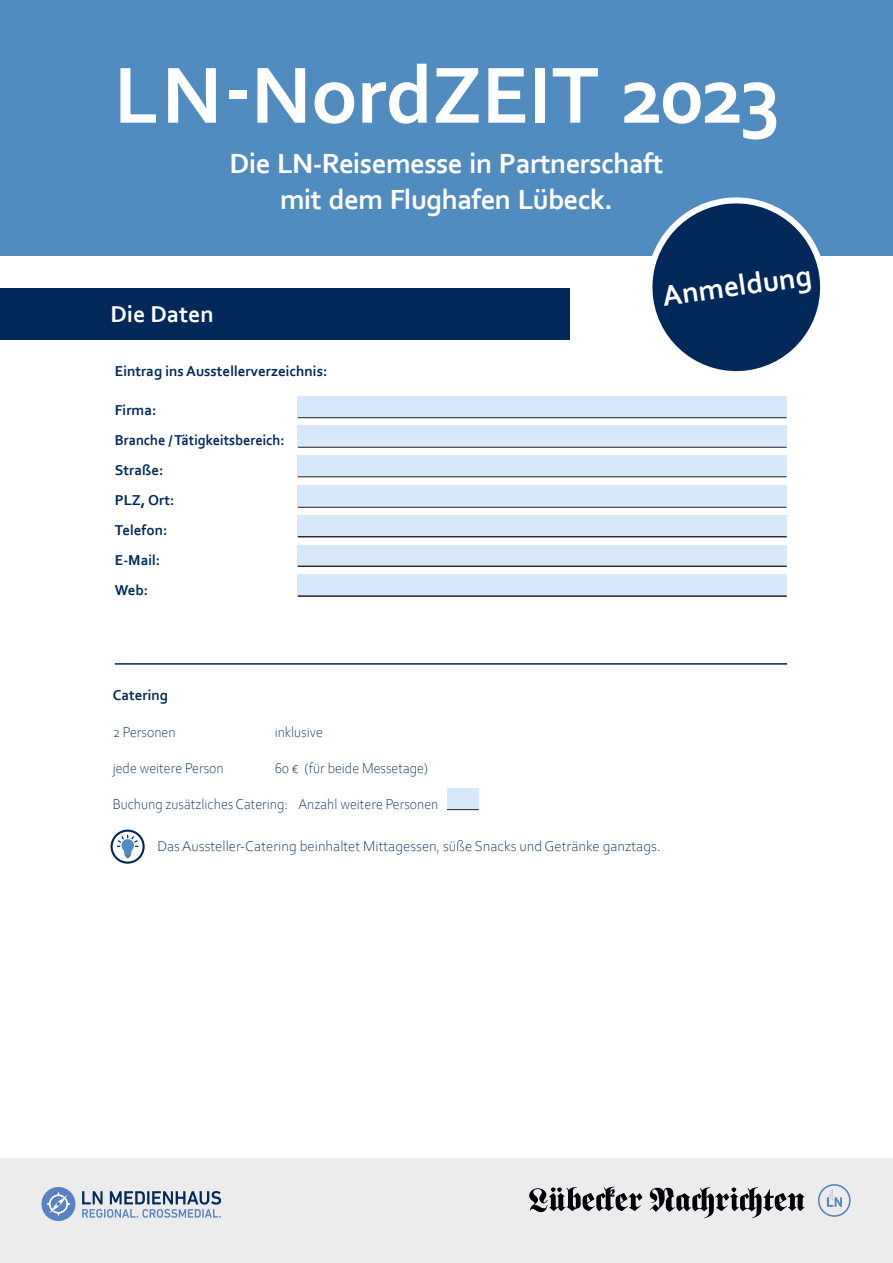
<style>
.page{position:relative;width:893px;height:1263px;background:#fff}
.page>*{position:absolute;margin:0;border:0;box-sizing:border-box;transform-origin:0 0}
.t1{font:700 83.55px "Corbel";letter-spacing:-.005em;color:#fff}
.t2{font:700 30px "Corbel";color:#fff}
.t3{font:700 29.1px/36px "Corbel";letter-spacing:-.02em;color:#fff;text-align:center}
.t4{font:700 24px "Corbel";color:#fff}
.t5{font:700 15px/30px "Corbel";color:#002959}
.t6{font:300 15px "Corbel";color:#002959;scale:.95 1}
.t7{font:300 15px "Corbel";color:#002959}
</style>
<div class="page">
<div style="left:0;top:0;width:893px;height:255px;background:#508cc0"></div>
<div style="left:0;top:1159px;width:893px;height:104px;background:#ececec"></div>
<svg style="left:644px;top:197px;width:185px;height:175px"></svg>
<div style="left:0;top:288px;width:570px;height:51px;background:#002959"></div>
<hr style="left:115px;top:663px;width:672px;height:2px;background:#002959">
<svg style="left:111px;top:829px;width:34px;height:35px"></svg>
<div style="left:113px;top:832px;width:30px;height:29px;background:#fff;border-radius:50%"></div>
<svg style="left:117px;top:835px;width:21px;height:23px"></svg>
<svg style="left:529px;top:1187px;width:276px;height:31px"></svg>
<svg style="left:818px;top:1184px;width:33px;height:33px"></svg>
<div style="left:41px;top:1187px;width:34px;height:34px;background:#5882c2;border-radius:50%"></div>
<svg style="left:82px;top:1191px;width:139px;height:27px"></svg>
<svg style="left:47px;top:1192px;width:23px;height:24px"></svg>
<div style="left:447px;top:788px;width:32px;height:22px;background:#d6e8f9"></div>
<hr style="left:447px;top:809px;width:32px;height:1px;background:#231f20">
<div style="left:297px;top:396px;width:490px;height:22px;background:#d6e8f9"></div>
<div style="left:297px;top:425px;width:490px;height:22px;background:#d6e8f9"></div>
<div style="left:297px;top:455px;width:490px;height:22px;background:#d6e8f9"></div>
<div style="left:297px;top:485px;width:490px;height:22px;background:#d6e8f9"></div>
<div style="left:297px;top:515px;width:490px;height:22px;background:#d6e8f9"></div>
<hr style="left:298px;top:417px;width:489px;height:1px;background:#231f20">
<hr style="left:298px;top:447px;width:489px;height:1px;background:#231f20">
<hr style="left:298px;top:477px;width:489px;height:1px;background:#231f20">
<hr style="left:298px;top:507px;width:489px;height:1px;background:#231f20">
<hr style="left:298px;top:537px;width:489px;height:1px;background:#231f20">
<hr style="left:298px;top:536px;width:489px;height:1px;background:#231f20">
<div style="left:297px;top:545px;width:490px;height:21px;background:#d6e8f9"></div>
<hr style="left:298px;top:566px;width:489px;height:1px;background:#231f20">
<div style="left:297px;top:574px;width:490px;height:22px;background:#d6e8f9"></div>
<hr style="left:298px;top:596px;width:489px;height:1px;background:#231f20">
<h1 class="t1" style="left:114px;top:43px;width:668px">LN-NordZEIT 2023</h1>
<h3 class="t3" style="left:230px;top:144px;width:435px">Die LN-Reisemesse in Partnerschaft mit dem Flughafen Lübeck.</h3>
<h3 class="t4" style="left:111px;top:299px;width:105px">Die Daten</h3>
<p class="t5" style="left:115px;top:355px;width:214px">Eintrag ins Ausstellerverzeichnis:</p>
<p class="t5" style="left:115px;top:394px;width:171px">Firma:<br>Branche / Tätigkeitsbereich:<br>Straße:<br>PLZ, Ort:<br>Telefon:<br>E-Mail:<br>Web:</p>
<h2 class="t2" style="left:660px;top:278px;width:152px;rotate:-8deg">Anmeldung</h2>
<p class="t5" style="left:113px;top:680px;width:57px">Catering</p>
<p class="t6" style="left:113px;top:722px;width:68px">2 Personen</p>
<p class="t6" style="left:275px;top:722px;width:52px">inklusive</p>
<p class="t6" style="left:113px;top:758px;width:118px">jede weitere Person</p>
<p class="t6" style="left:275px;top:758px;width:163px">60 € (für beide Messetage)</p>
<p class="t6" style="left:113px;top:794px;width:344px">Buchung zusätzliches Catering: Anzahl weitere Personen</p>
<p class="t7" style="left:157px;top:836px;width:505px">Das Aussteller-Catering beinhaltet Mittagessen, süße Snacks und Getränke ganztags.</p>
</div>
